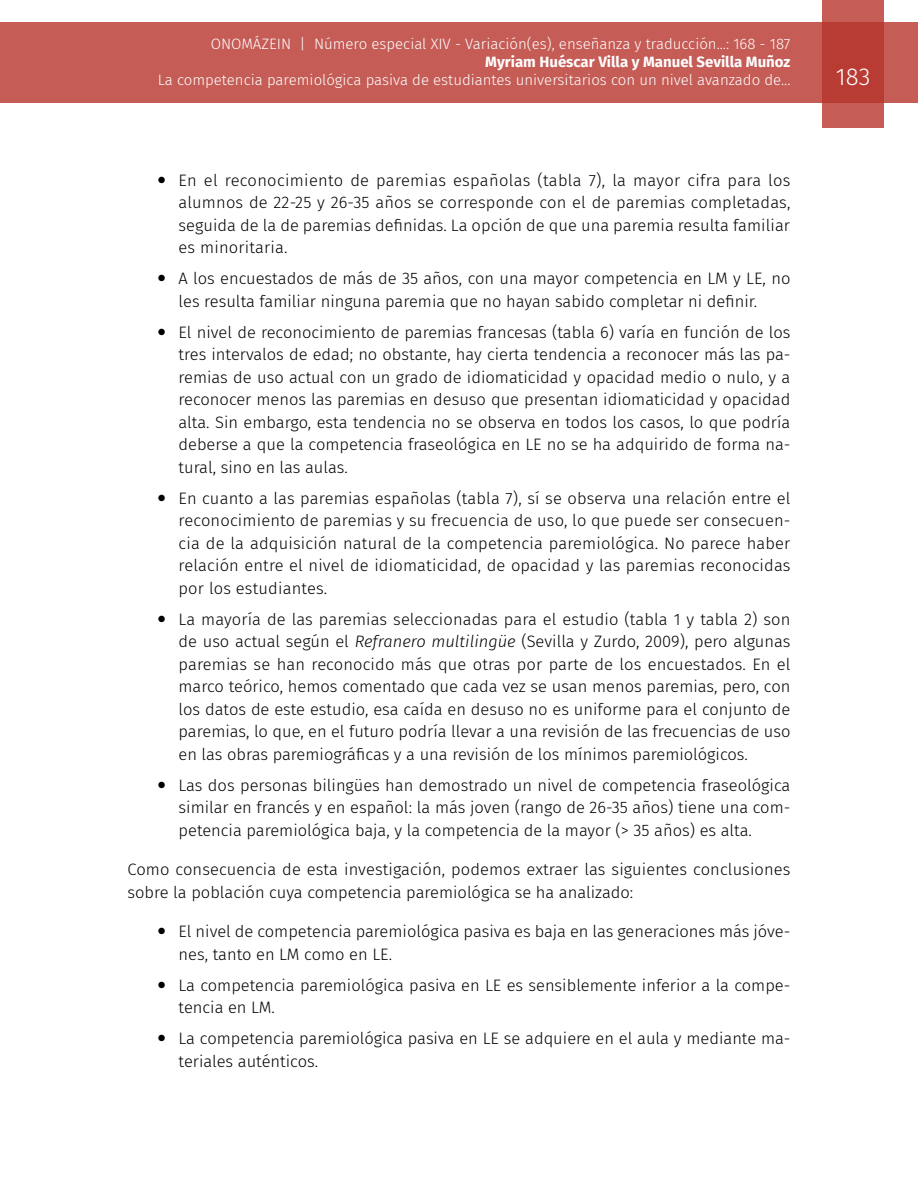
<style>
.page{position:relative;width:918px;height:1188px;background:#fff}
.page>*{position:absolute;margin:0;border:0;box-sizing:border-box;transform-origin:0 0}
.t1{font:300 24px "Fira Sans";color:#fff}
.t2{font:300 16.5px/22.5px "Fira Sans";color:#000;text-align:justify}
.t3{font:300 15px "Fira Sans";color:#fff}
.t4{font:700 15px "Fira Sans";color:#fff}
.s1{font-style:italic}
</style>
<div class="page">
<div style="left:0;top:23px;width:918px;height:80px;background:#c55c56"></div>
<svg style="left:822px;top:0;width:62px;height:128px;background:#bd4740"></svg>
<p class="t3" style="left:211px;top:34px;width:581px">ONOMÁZEIN | Número especial XIV - Variación(es), enseñanza y traducción...: 168 - 187</p>
<p class="t4" style="left:485px;top:50px;width:307px">Myriam Huéscar Villa y Manuel Sevilla Muñoz</p>
<p class="t3" style="left:158px;top:70px;width:634px">La competencia paremiológica pasiva de estudiantes universitarios con un nivel avanzado de...</p>
<h1 class="t1" style="left:836px;top:60px;width:36px">183</h1>
<p class="t2" style="left:179px;top:168px;width:614px">En el reconocimiento de paremias españolas (tabla 7), la mayor cifra para los alumnos de 22-25 y 26-35 años se corresponde con el de paremias completadas, seguida de la de paremias definidas. La opción de que una paremia resulta familiar es minoritaria.</p>
<p class="t2" style="left:179px;top:267px;width:613px">A los encuestados de más de 35 años, con una mayor competencia en LM y LE, no les resulta familiar ninguna paremia que no hayan sabido completar ni definir.</p>
<p class="t2" style="left:179px;top:320px;width:613px">El nivel de reconocimiento de paremias francesas (tabla 6) varía en función de los tres intervalos de edad; no obstante, hay cierta tendencia a reconocer más las pa&shy;remias de uso actual con un grado de idiomaticidad y opacidad medio o nulo, y a reconocer menos las paremias en desuso que presentan idiomaticidad y opacidad alta. Sin embargo, esta tendencia no se observa en todos los casos, lo que podría deberse a que la competencia fraseológica en LE no se ha adquirido de forma na&shy;tural, sino en las aulas.</p>
<p class="t2" style="left:179px;top:486px;width:613px">En cuanto a las paremias españolas (tabla 7), sí se observa una relación entre el reconocimiento de paremias y su frecuencia de uso, lo que puede ser consecuen&shy;cia de la adquisición natural de la competencia paremiológica. No parece haber relación entre el nivel de idiomaticidad, de opacidad y las paremias reconocidas por los estudiantes.</p>
<p class="t2" style="left:179px;top:608px;width:614px">La mayoría de las paremias seleccionadas para el estudio (tabla 1 y tabla 2) son de uso actual según el <span class="s1">Refranero multilingüe</span> (Sevilla y Zurdo, 2009), pero algunas paremias se han reconocido más que otras por parte de los encuestados. En el marco teórico, hemos comentado que cada vez se usan menos paremias, pero, con los datos de este estudio, esa caída en desuso no es uniforme para el conjunto de paremias, lo que, en el futuro podría llevar a una revisión de las frecuencias de uso en las obras paremiográficas y a una revisión de los mínimos paremiológicos.</p>
<p class="t2" style="left:179px;top:774px;width:613px">Las dos personas bilingües han demostrado un nivel de competencia fraseológica similar en francés y en español: la más joven (rango de 26-35 años) tiene una com&shy;petencia paremiológica baja, y la competencia de la mayor (&gt; 35 años) es alta.</p>
<p class="t2" style="left:128px;top:858px;width:664px">Como consecuencia de esta investigación, podemos extraer las siguientes conclusiones sobre la población cuya competencia paremiológica se ha analizado:</p>
<p class="t2" style="left:179px;top:920px;width:613px">El nivel de competencia paremiológica pasiva es baja en las generaciones más jóve&shy;nes, tanto en LM como en LE.</p>
<p class="t2" style="left:179px;top:974px;width:613px">La competencia paremiológica pasiva en LE es sensiblemente inferior a la compe&shy;tencia en LM.</p>
<p class="t2" style="left:179px;top:1027px;width:613px">La competencia paremiológica pasiva en LE se adquiere en el aula y mediante ma&shy;teriales auténticos.</p>
</div>
